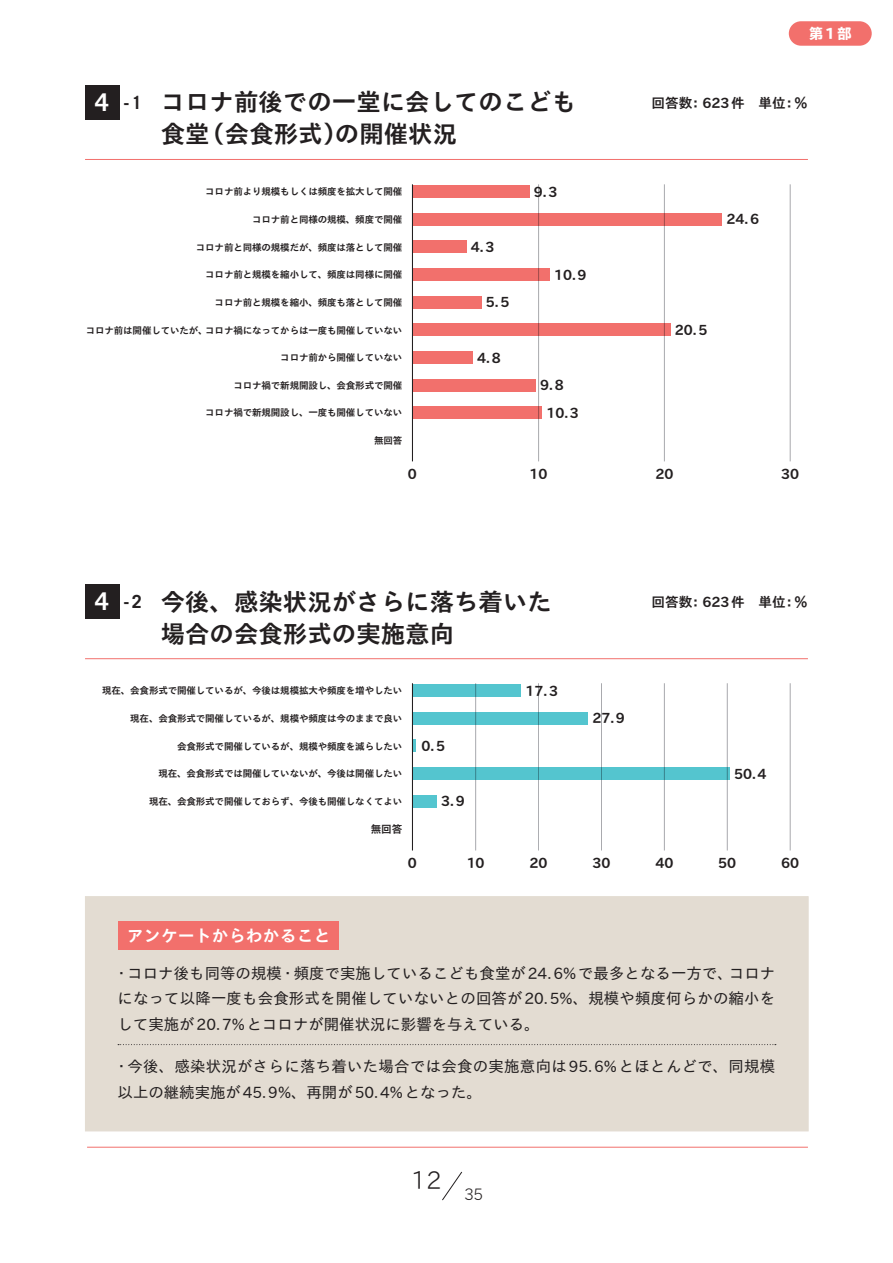
<style>
.page{position:relative;width:893px;height:1263px;background:#fff}
.page>*{position:absolute;margin:0;border:0;box-sizing:border-box;transform-origin:0 0}
.t1{font:700 24.45px/32px "TB Go Std";color:#231f20}
.t2{font:300 24.45px "TB Go Std Super";color:#231f20}
.t3{font:700 24.45px "Trade Gothic";color:#fff}
.t4{font:700 18px "Trade Gothic";color:#231f20}
.t5{font:700 16.95px "TB Go Std";color:#fff}
.t6{font:300 15.9px "TB Go Std Super";color:#231f20}
.t7{font:15.45px/25.5px "TB Go Pro";letter-spacing:.01em;color:#231f20}
.t8{font:700 expanded 14.7px "TB Go Std";color:#fff}
.t9{font:700 13.65px "TB Go Std";color:#231f20}
.t10{font:700 10.65px "TB Go Std";color:#231f20}
.t11{font:700 9.6px "TB Go Std";letter-spacing:-.02em;color:#231f20}
</style>
<div class="page">
<div style="left:789px;top:21px;width:83px;height:25px;background:#f2706c;border-radius:12px"></div>
<hr style="left:87px;top:1147px;width:721px;height:1px;background:#f2706c">
<svg style="left:442px;top:1171px;width:20px;height:29px"></svg>
<div style="left:412px;top:185px;width:118px;height:13px;background:#f2706c"></div>
<div style="left:412px;top:240px;width:55px;height:13px;background:#f2706c"></div>
<div style="left:412px;top:296px;width:70px;height:12px;background:#f2706c"></div>
<div style="left:412px;top:351px;width:61px;height:13px;background:#f2706c"></div>
<div style="left:412px;top:406px;width:130px;height:13px;background:#f2706c"></div>
<div style="left:412px;top:213px;width:310px;height:13px;background:#f2706c"></div>
<div style="left:412px;top:268px;width:138px;height:13px;background:#f2706c"></div>
<div style="left:412px;top:323px;width:259px;height:13px;background:#f2706c"></div>
<div style="left:412px;top:379px;width:124px;height:12px;background:#f2706c"></div>
<div style="left:412px;top:684px;width:109px;height:13px;background:#54c5cf"></div>
<div style="left:412px;top:712px;width:176px;height:12px;background:#54c5cf"></div>
<hr style="left:412px;top:739px;width:4px;height:13px;background:#54c5cf">
<div style="left:412px;top:767px;width:318px;height:13px;background:#54c5cf"></div>
<div style="left:412px;top:795px;width:25px;height:12px;background:#54c5cf"></div>
<hr style="left:85px;top:159px;width:723px;height:1px;background:#f2706c">
<div style="left:85px;top:85px;width:34px;height:34px;background:#231f20"></div>
<div style="left:85px;top:584px;width:34px;height:34px;background:#231f20"></div>
<hr style="left:85px;top:658px;width:723px;height:1px;background:#f2706c">
<div style="left:85px;top:896px;width:723px;height:235px;background:#e3dcd2"></div>
<div style="left:119px;top:921px;width:220px;height:29px;background:#f2706c"></div>
<svg style="left:118px;top:1044px;width:658px;height:1px"></svg>
<hr style="left:475px;top:683px;width:1px;height:167px;background:#a8a9ad">
<hr style="left:538px;top:184px;width:1px;height:277px;background:#a8a9ad">
<hr style="left:538px;top:683px;width:1px;height:167px;background:#a8a9ad">
<hr style="left:664px;top:184px;width:1px;height:277px;background:#a8a9ad">
<hr style="left:601px;top:683px;width:1px;height:167px;background:#a8a9ad">
<hr style="left:727px;top:683px;width:1px;height:167px;background:#a8a9ad">
<hr style="left:664px;top:683px;width:1px;height:167px;background:#a8a9ad">
<hr style="left:790px;top:683px;width:1px;height:167px;background:#a8a9ad">
<hr style="left:790px;top:184px;width:1px;height:277px;background:#a8a9ad">
<hr style="left:412px;top:683px;width:1px;height:167px;background:#231f20">
<hr style="left:412px;top:184px;width:1px;height:277px;background:#231f20">
<p class="t3" style="left:95px;top:87px;width:15px">4</p>
<p class="t4" style="left:124px;top:92px;width:20px">-1</p>
<p class="t1" style="left:335px;top:86px;width:243px;text-indent:-174px">コロナ前後での一堂に会してのこどもの開催状況</p>
<p class="t1" style="left:161px;top:118px;width:50px">食堂</p>
<p class="t1" style="left:200px;top:118px;width:148px">（会食形式）</p>
<p class="t11" style="left:205px;top:184px;width:199px">コロナ前より規模もしくは頻度を拡大して開催</p>
<p class="t11" style="left:252px;top:212px;width:152px">コロナ前と同様の規模、頻度で開催</p>
<p class="t11" style="left:196px;top:239px;width:208px">コロナ前と同様の規模だが、頻度は落として開催</p>
<p class="t11" style="left:205px;top:267px;width:199px">コロナ前と規模を縮小して、頻度は同様に開催</p>
<p class="t11" style="left:215px;top:295px;width:189px">コロナ前と規模を縮小、頻度も落として開催</p>
<p class="t11" style="left:205px;top:322px;width:199px">コロナ禍になってからは一度も開催していない</p>
<p class="t11" style="left:86px;top:322px;width:124px">コロナ前は開催していたが、</p>
<p class="t11" style="left:280px;top:350px;width:124px">コロナ前から開催していない</p>
<p class="t11" style="left:233px;top:378px;width:170px">コロナ禍で新規開設し、会食形式で開催</p>
<p class="t11" style="left:205px;top:405px;width:199px">コロナ禍で新規開設し、一度も開催していない</p>
<p class="t11" style="left:374px;top:433px;width:30px">無回答</p>
<p class="t9" style="left:408px;top:463px;width:10px">0</p>
<p class="t9" style="left:471px;top:236px;width:25px">4.3</p>
<p class="t9" style="left:486px;top:291px;width:25px">5.5</p>
<p class="t9" style="left:477px;top:347px;width:25px">4.8</p>
<p class="t9" style="left:534px;top:181px;width:25px">9.3</p>
<p class="t9" style="left:554px;top:264px;width:34px">10.9</p>
<p class="t9" style="left:540px;top:374px;width:25px">9.8</p>
<p class="t9" style="left:546px;top:402px;width:34px">10.3</p>
<p class="t9" style="left:530px;top:463px;width:19px">10</p>
<h3 class="t8" style="left:809px;top:22px;width:44px">第1部</h3>
<p class="t9" style="left:651px;top:92px;width:42px">回答数</p>
<p class="t9" style="left:782px;top:92px;width:27px">：％</p>
<p class="t9" style="left:689px;top:92px;width:98px">：623件　単位</p>
<p class="t9" style="left:727px;top:209px;width:34px">24.6</p>
<p class="t9" style="left:675px;top:319px;width:34px">20.5</p>
<p class="t9" style="left:655px;top:463px;width:19px">20</p>
<p class="t9" style="left:781px;top:463px;width:19px">30</p>
<p class="t3" style="left:95px;top:586px;width:15px">4</p>
<p class="t4" style="left:124px;top:591px;width:20px">-2</p>
<p class="t1" style="left:161px;top:585px;width:393px">今後、感染状況がさらに落ち着いた場合の会食形式の実施意向</p>
<p class="t11" style="left:102px;top:683px;width:302px">現在、会食形式で開催しているが、今後は規模拡大や頻度を増やしたい</p>
<p class="t11" style="left:130px;top:711px;width:274px">現在、会食形式で開催しているが、規模や頻度は今のままで良い</p>
<p class="t11" style="left:177px;top:738px;width:227px">会食形式で開催しているが、規模や頻度を減らしたい</p>
<p class="t11" style="left:158px;top:766px;width:245px">現在、会食形式では開催していないが、今後は開催したい</p>
<p class="t11" style="left:149px;top:794px;width:255px">現在、会食形式で開催しておらず、今後も開催しなくてよい</p>
<p class="t10" style="left:371px;top:821px;width:33px">無回答</p>
<p class="t9" style="left:421px;top:735px;width:25px">0.5</p>
<p class="t9" style="left:441px;top:790px;width:25px">3.9</p>
<p class="t5" style="left:127px;top:922px;width:206px">アンケートからわかること</p>
<p class="t9" style="left:408px;top:852px;width:10px">0</p>
<p class="t9" style="left:467px;top:852px;width:19px">10</p>
<p class="t9" style="left:526px;top:680px;width:34px">17.3</p>
<p class="t9" style="left:530px;top:852px;width:19px">20</p>
<p class="t9" style="left:651px;top:591px;width:42px">回答数</p>
<p class="t9" style="left:782px;top:591px;width:27px">：％</p>
<p class="t9" style="left:689px;top:591px;width:98px">：623件　単位</p>
<p class="t9" style="left:592px;top:707px;width:34px">27.9</p>
<p class="t9" style="left:592px;top:852px;width:19px">30</p>
<p class="t9" style="left:655px;top:852px;width:19px">40</p>
<p class="t9" style="left:734px;top:763px;width:34px">50.4</p>
<p class="t9" style="left:718px;top:852px;width:19px">50</p>
<p class="t9" style="left:781px;top:852px;width:19px">60</p>
<p class="t7" style="left:114px;top:959px;width:663px">・コロナ後も同等の規模・頻度で実施しているこども食堂が24.6%で最多となる一方で、<br>になって以降一度も会食形式を開催していないとの回答が20.5%、規模や頻度何らかの縮小をして実施が20.7%とコロナが開催状況に影響を与えている。</p>
<p class="t7" style="left:114px;top:1052px;width:663px">・今後、感染状況がさらに落ち着いた場合では会食の実施意向は95.6%とほとんどで、同規模以上の継続実施が45.9%、再開が50.4%となった。</p>
<p class="t7" style="left:729px;top:959px;width:48px">コロナ</p>
<h1 class="t2" style="left:411px;top:1161px;width:32px">12</h1>
<h3 class="t6" style="left:464px;top:1182px;width:21px">35</h3>
</div>
